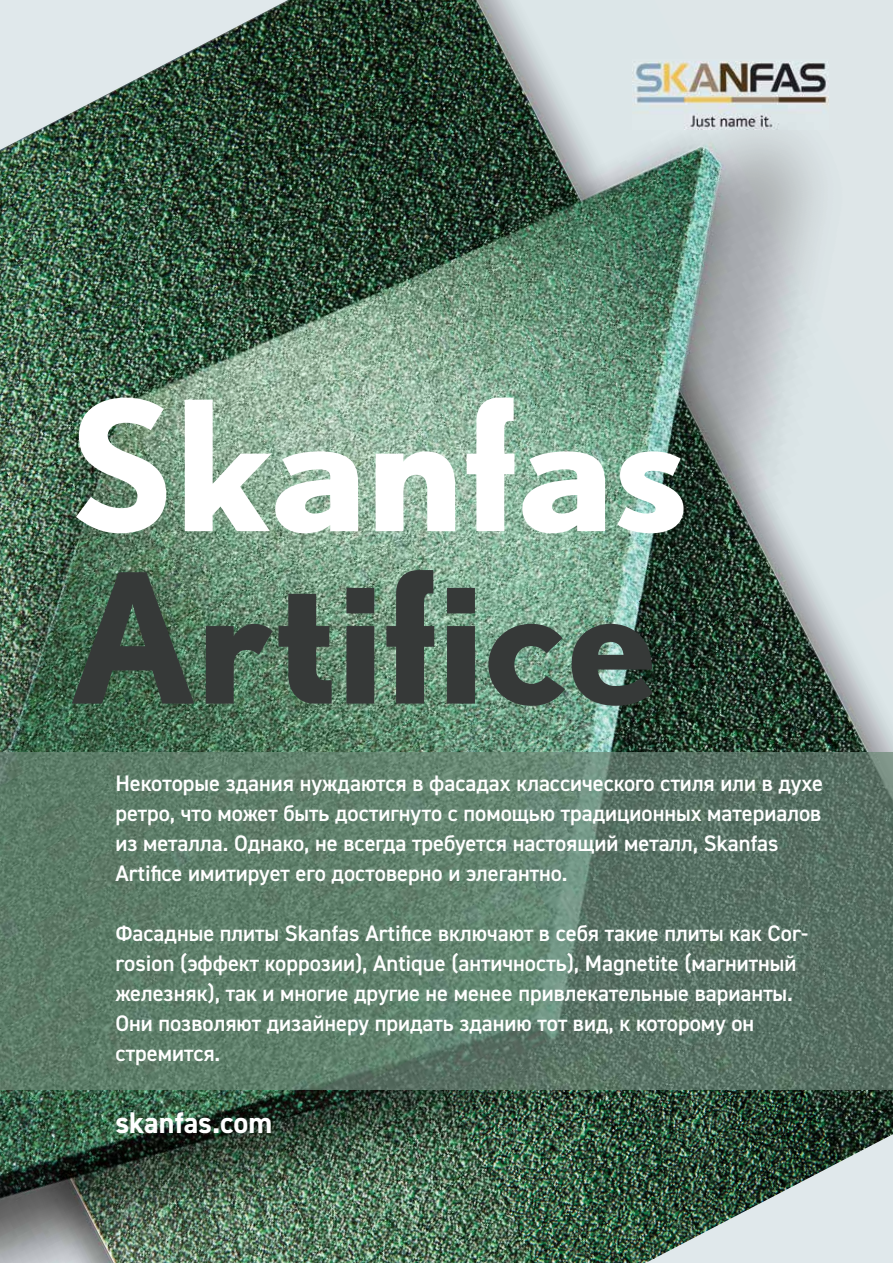
<style>
.page{position:relative;width:893px;height:1263px;background:#fff}
.page>*{position:absolute;margin:0;border:0;box-sizing:border-box;transform-origin:0 0}
.t1{font:700 180px "Nobel";color:#363938}
.t2{font:700 180px "Nobel";color:#fff}
.t3{font:700 30px "DIN2014";color:#fff}
.t4{font:600 22.5px/30px "DIN2014";color:#fff}
</style>
<div class="page">
<img style="left:0;top:0;width:415px;height:752px">
<img style="left:0;top:230px;width:272px;height:522px">
<img style="left:415px;top:0;width:478px;height:752px">
<img style="left:535px;top:0;width:358px;height:612px">
<img style="left:0;top:345px;width:212px;height:407px">
<img style="left:654px;top:0;width:239px;height:373px">
<img style="left:774px;top:0;width:119px;height:182px">
<img style="left:0;top:460px;width:152px;height:292px">
<img style="left:0;top:574px;width:93px;height:178px">
<img style="left:0;top:689px;width:33px;height:63px">
<div style="left:867px;top:167px;width:26px;height:62px;background:#dee6e8"></div>
<div style="left:848px;top:348px;width:45px;height:111px;background:#dee6e8"></div>
<img style="left:348px;top:564px;width:389px;height:188px">
<img style="left:465px;top:612px;width:296px;height:140px">
<img style="left:0;top:1089px;width:87px;height:174px">
<img style="left:580px;top:659px;width:206px;height:93px">
<div style="left:852px;top:589px;width:41px;height:99px;background:#dce6e8"></div>
<img style="left:0;top:1149px;width:59px;height:114px">
<img style="left:87px;top:1089px;width:119px;height:174px">
<img style="left:697px;top:706px;width:112px;height:46px">
<img style="left:206px;top:1089px;width:120px;height:174px">
<img style="left:326px;top:1089px;width:119px;height:174px">
<img style="left:445px;top:1089px;width:210px;height:174px">
<img style="left:565px;top:1089px;width:184px;height:170px">
<img style="left:684px;top:1089px;width:158px;height:121px">
<img style="left:803px;top:1089px;width:90px;height:72px">
<svg style="left:529px;top:1259px;width:9px;height:4px"></svg>
<img style="left:0;top:752px;width:893px;height:337px">
<img style="left:633px;top:60px;width:196px;height:70px">
<h1 class="t2" style="left:69px;top:359px;width:621px">Skanfas</h1>
<h1 class="t1" style="left:69px;top:531px;width:590px">Artifice</h1>
<p class="t4" style="left:115px;top:768px;width:709px">Некоторые здания нуждаются в фасадах классического стиля или в духе ретро, что может быть достигнуто с помощью традиционных материалов из металла. Однако, не всегда требуется настоящий металл, Skanfas Artifice имитирует его достоверно и элегантно.</p>
<p class="t4" style="left:115px;top:918px;width:694px">Фасадные плиты Skanfas Artifice включают в себя такие плиты как Cor&shy;rosion (эффект коррозии), Antique (античность), Magnetite (магнитный железняк), так и многие другие не менее привлекательные варианты.<br>Они позволяют дизайнеру придать зданию тот вид, к которому он стремится.</p>
<h2 class="t3" style="left:115px;top:1103px;width:158px">skanfas.com</h2>
</div>
